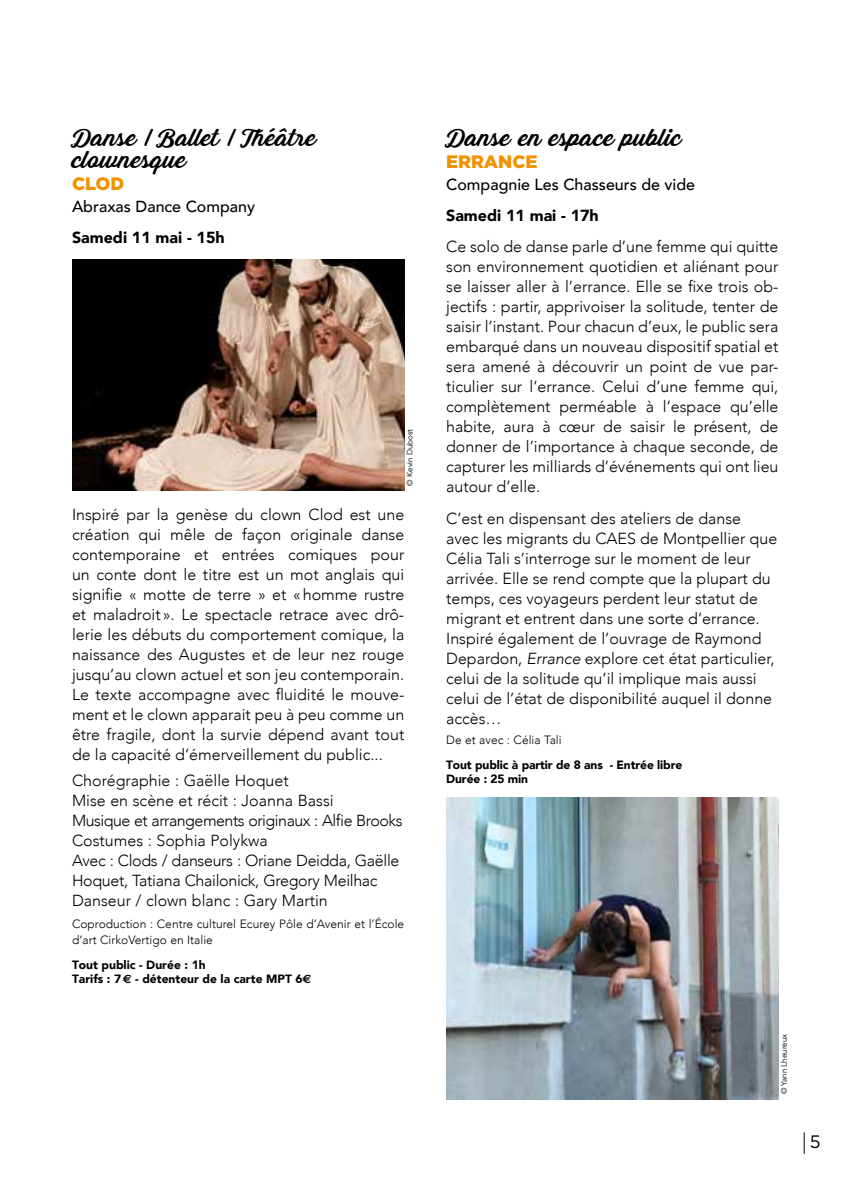
<style>
.page{position:relative;width:851px;height:1191px;background:#fff}
.page>*{position:absolute;margin:0;border:0;box-sizing:border-box;transform-origin:0 0}
.t1{font:26px/22px "Grand Aventure";color:#000}
.t2{font:900 18px "Gotham";color:#f39200}
.t3{font:18px "Gotham";color:#000}
.t4{font:300 16px/20px "Avenir";color:#000;text-align:justify}
.t5{font:300 16px/20px "Avenir";letter-spacing:-.02em;color:#000}
.t6{font:500 16px "Avenir";color:#000}
.t7{font:16px "Avenir Black 3";color:#000}
.t8{font:12px/14px "Avenir Black 3";color:#000}
.t9{font:300 12px/16px "Avenir";color:#000}
.t10{font:8px "Avenir";color:#000}
.s1{font-family:"Euro Sans";font-weight:700}
.s2{font-style:italic}
</style>
<div class="page">
<svg style="left:803px;top:1132px;width:1px;height:21px"></svg>
<img style="left:72px;top:260px;width:332px;height:230px">
<img style="left:446px;top:797px;width:332px;height:302px">
<h1 class="t1" style="left:72px;top:126px;width:246px">Danse / Ballet / Théâtre clownesque</h1>
<p class="t2" style="left:72px;top:171px;width:54px">CLOD</p>
<p class="t6" style="left:72px;top:192px;width:184px">Abraxas Dance Company</p>
<p class="t7" style="left:72px;top:230px;width:154px">Samedi 11 mai - 15h</p>
<p class="t10" style="left:405px;top:485px;width:58px;rotate:-90deg">© Kevin Dubost</p>
<p class="t4" style="left:72px;top:504px;width:334px">Inspiré par la genèse du clown Clod est une création qui mêle de façon originale danse contemporaine et entrées comiques pour un conte dont le titre est un mot anglais qui signifie « motte de terre » et «homme rustre et maladroit ». Le spectacle retrace avec drô&shy;lerie les débuts du comportement comique, la naissance des Augustes et de leur nez rouge jusqu’au clown actuel et son jeu contemporain.<br>Le texte accompagne avec fluidité le mouve&shy;ment et le clown apparait peu à peu comme un être fragile, dont la survie dépend avant tout de la capacité d’émerveillement du public...</p>
<p class="t5" style="left:72px;top:770px;width:332px">Chorégraphie : Gaëlle Hoquet<br>Mise en scène et récit : Joanna Bassi<br>Musique et arrangements originaux : Alfie Brooks Costumes : Sophia Polykwa<br>Avec : Clods / danseurs : Oriane Deidda, Gaëlle Hoquet, Tatiana Chailonick, Gregory Meilhac Danseur / clown blanc : Gary Martin</p>
<p class="t9" style="left:72px;top:915px;width:334px">Coproduction : Centre culturel Ecurey Pôle d’Avenir et l’École d’art CirkoVertigo en Italie</p>
<p class="t8" style="left:72px;top:958px;width:241px">Tout public - Durée : 1h<br>Tarifs : 7<span class="s1">€</span> - détenteur de la carte MPT 6<span class="s1">€</span></p>
<h1 class="t1" style="left:446px;top:126px;width:237px">Danse en espace public</h1>
<p class="t2" style="left:446px;top:149px;width:93px">ERRANCE</p>
<p class="t6" style="left:446px;top:170px;width:250px">Compagnie Les Chasseurs de vide</p>
<p class="t7" style="left:446px;top:208px;width:154px">Samedi 11 mai - 17h</p>
<p class="t4" style="left:446px;top:237px;width:334px">Ce solo de danse parle d’une femme qui quitte son environnement quotidien et aliénant pour se laisser aller à l’errance. Elle se fixe trois ob&shy;jectifs : partir, apprivoiser la solitude, tenter de saisir l’instant. Pour chacun d’eux, le public sera embarqué dans un nouveau dispositif spatial et sera amené à découvrir un point de vue par&shy;ticulier sur l’errance. Celui d’une femme qui, complètement perméable à l’espace qu’elle habite, aura à cœur de saisir le présent, de donner de l’importance à chaque seconde, de capturer les milliards d’événements qui ont lieu autour d’elle.</p>
<p class="t4" style="left:446px;top:508px;width:332px;text-align:left">C’est en dispensant des ateliers de danse avec les migrants du CAES de Montpellier que Célia Tali s’interroge sur le moment de leur arrivée. Elle se rend compte que la plupart du temps, ces voyageurs perdent leur statut de migrant et entrent dans une sorte d’errance.<br>Inspiré également de l’ouvrage de Raymond Depardon, <span class="s2">Errance</span> explore cet état particulier, celui de la solitude qu’il implique mais aussi celui de l’état de disponibilité auquel il donne accès…</p>
<p class="t9" style="left:446px;top:731px;width:117px">De et avec : Célia Tali</p>
<p class="t8" style="left:446px;top:759px;width:238px">Tout public à partir de 8 ans - Entrée libre<br>Durée : 25 min</p>
<p class="t10" style="left:779px;top:1094px;width:62px;rotate:-90deg">© Yann Lheureux</p>
<p class="t3" style="left:809px;top:1130px;width:12px">5</p>
</div>
